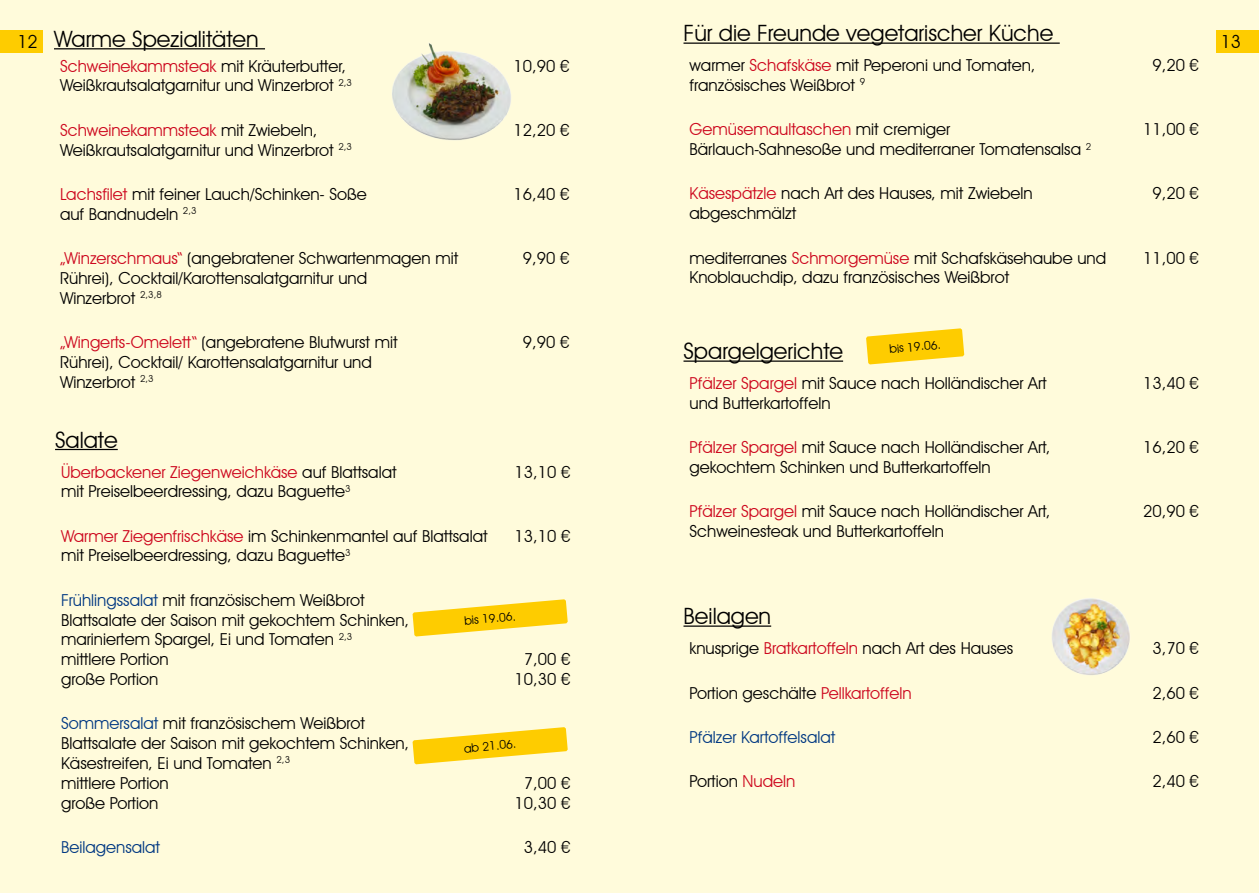
<style>
.page{position:relative;width:1259px;height:893px;background:#fff}
.page>*{position:absolute;margin:0;border:0;box-sizing:border-box;transform-origin:0 0}
.t1{font:22.5px "Avant Garde IT Cby BT";color:#000}
.t2{font:18px "Avant Garde IT Cby BT";color:#000}
.t3{font:16.5px/19.8px "Avant Garde IT Cby BT";color:#000}
.t4{font:16.5px "Avant Garde IT Cby BT";color:#003882}
.t5{font:12px "Avant Garde IT Cby BT";color:#000}
.s1{font-size:18px}
.s2{color:#cd071e}
.s3{color:#003882}
</style>
<div class="page">
<div style="left:610px;top:0;width:649px;height:893px;background:#fffbdb"></div>
<div style="left:1216px;top:30px;width:43px;height:23px;background:#fecc00"></div>
<div style="left:0;top:0;width:651px;height:893px;background:#fffbdb"></div>
<div style="left:0;top:30px;width:42px;height:23px;background:#fecc00"></div>
<hr style="left:54px;top:48px;width:211px;height:1px;background:#000">
<img style="left:392px;top:43px;width:119px;height:97px">
<hr style="left:683px;top:625px;width:88px;height:2px;background:#000">
<img style="left:1052px;top:598px;width:78px;height:77px">
<hr style="left:55px;top:449px;width:63px;height:1px;background:#000">
<svg style="left:412px;top:599px;width:156px;height:38px"></svg>
<hr style="left:683px;top:43px;width:376px;height:1px;background:#000">
<svg style="left:412px;top:727px;width:156px;height:38px"></svg>
<hr style="left:683px;top:360px;width:160px;height:2px;background:#000">
<svg style="left:866px;top:328px;width:99px;height:37px"></svg>
<h1 class="t1" style="left:683px;top:20px;width:371px">Für die Freunde vegetarischer Küche</h1>
<h1 class="t1" style="left:17px;top:25px;width:243px"><span class="s1">12</span> Warme Spezialitäten</h1>
<p class="t2" style="left:1220px;top:31px;width:22px">13</p>
<p class="t3" style="left:60px;top:56px;width:293px"><span class="s2">Schweinekammsteak</span> mit Kräuterbutter,<br>Weißkrautsalatgarnitur und Winzerbrot <sup>2,3</sup></p>
<p class="t3" style="left:513px;top:56px;width:57px">10,90 €</p>
<p class="t3" style="left:60px;top:120px;width:293px"><span class="s2">Schweinekammsteak</span> mit Zwiebeln,<br>Weißkrautsalatgarnitur und Winzerbrot <sup>2,3</sup></p>
<p class="t3" style="left:513px;top:120px;width:57px">12,20 €</p>
<p class="t3" style="left:60px;top:184px;width:308px"><span class="s2">Lachsfilet</span> mit feiner Lauch/Schinken- Soße auf Bandnudeln <sup>2,3</sup></p>
<p class="t3" style="left:513px;top:184px;width:57px">16,40 €</p>
<p class="t3" style="left:60px;top:248px;width:400px"><span class="s2">„Winzerschmaus“</span> (angebratener Schwartenmagen mit<br>Rührei), Cocktail/Karottensalatgarnitur und<br>Winzerbrot <sup>2,3,8</sup></p>
<p class="t3" style="left:523px;top:248px;width:48px">9,90 €</p>
<p class="t3" style="left:60px;top:332px;width:339px"><span class="s2">„Wingerts-Omelett“</span> (angebratene Blutwurst mit<br>Rührei), Cocktail/ Karottensalatgarnitur und<br>Winzerbrot <sup>2,3</sup></p>
<p class="t3" style="left:523px;top:332px;width:48px">9,90 €</p>
<p class="t3" style="left:689px;top:55px;width:347px">warmer <span class="s2">Schafskäse</span> mit Peperoni und Tomaten, französisches Weißbrot <sup>9</sup></p>
<p class="t3" style="left:1152px;top:55px;width:48px">9,20 €</p>
<p class="t3" style="left:689px;top:119px;width:403px"><span class="s2">Gemüsemaultaschen</span> mit cremiger<br>Bärlauch-Sahnesoße und mediterraner Tomatensalsa <sup>2</sup></p>
<p class="t3" style="left:1143px;top:119px;width:57px">11,00 €</p>
<p class="t3" style="left:689px;top:183px;width:345px"><span class="s2">Käsespätzle</span> nach Art des Hauses, mit Zwiebeln abgeschmälzt</p>
<p class="t3" style="left:1152px;top:183px;width:48px">9,20 €</p>
<p class="t3" style="left:689px;top:248px;width:418px">mediterranes <span class="s2">Schmorgemüse</span> mit Schafskäsehaube und<br>Knoblauchdip, dazu französisches Weißbrot</p>
<p class="t3" style="left:1143px;top:248px;width:57px">11,00 €</p>
<p class="t5" style="left:889px;top:342px;width:53px;rotate:-5deg">bis 19.06.</p>
<h1 class="t1" style="left:683px;top:337px;width:161px">Spargelgerichte</h1>
<p class="t3" style="left:689px;top:373px;width:359px"><span class="s2">Pfälzer Spargel</span> mit Sauce nach Holländischer Art und Butterkartoffeln</p>
<p class="t3" style="left:1143px;top:373px;width:57px">13,40 €</p>
<p class="t3" style="left:689px;top:437px;width:362px"><span class="s2">Pfälzer Spargel</span> mit Sauce nach Holländischer Art, gekochtem Schinken und Butterkartoffeln</p>
<p class="t3" style="left:1143px;top:437px;width:57px">16,20 €</p>
<p class="t3" style="left:689px;top:501px;width:362px"><span class="s2">Pfälzer Spargel</span> mit Sauce nach Holländischer Art,<br>Schweinesteak und Butterkartoffeln</p>
<p class="t3" style="left:1143px;top:501px;width:57px">20,90 €</p>
<h1 class="t1" style="left:55px;top:426px;width:64px">Salate</h1>
<p class="t3" style="left:61px;top:462px;width:337px"><span class="s2">Überbackener Ziegenweichkäse</span> auf Blattsalat mit Preiselbeerdressing, dazu Baguette<sup>3</sup></p>
<p class="t3" style="left:514px;top:462px;width:57px">13,10 €</p>
<p class="t3" style="left:61px;top:526px;width:428px"><span class="s2">Warmer Ziegenfrischkäse</span> im Schinkenmantel auf Blattsalat mit Preiselbeerdressing, dazu Baguette<sup>3</sup></p>
<p class="t3" style="left:514px;top:526px;width:57px">13,10 €</p>
<p class="t3" style="left:61px;top:590px;width:349px"><span class="s3">Frühlingssalat</span> mit französischem Weißbrot Blattsalate der Saison mit gekochtem Schinken, mariniertem Spargel, Ei und Tomaten <sup>2,3 </sup>mittlere Portion<br>große Portion</p>
<h1 class="t1" style="left:683px;top:602px;width:89px">Beilagen</h1>
<p class="t3" style="left:689px;top:638px;width:325px">knusprige <span class="s2">Bratkartoffeln</span> nach Art des Hauses</p>
<p class="t3" style="left:1152px;top:638px;width:48px">3,70 €</p>
<p class="t3" style="left:689px;top:683px;width:223px">Portion geschälte <span class="s2">Pellkartoffeln</span></p>
<p class="t3" style="left:1152px;top:683px;width:48px">2,60 €</p>
<p class="t4" style="left:689px;top:727px;width:147px">Pfälzer Kartoffelsalat</p>
<p class="t3" style="left:1152px;top:727px;width:48px">2,60 €</p>
<p class="t3" style="left:689px;top:771px;width:107px">Portion <span class="s2">Nudeln</span></p>
<p class="t3" style="left:1152px;top:771px;width:48px">2,40 €</p>
<p class="t5" style="left:464px;top:613px;width:53px;rotate:-5deg">bis 19.06.</p>
<p class="t3" style="left:514px;top:649px;width:57px;text-align:center">7,00 €<br>10,30 €</p>
<p class="t3" style="left:61px;top:713px;width:349px"><span class="s3">Sommersalat</span> mit französischem Weißbrot<br>Blattsalate der Saison mit gekochtem Schinken,<br>Käsestreifen, Ei und Tomaten <sup>2,3<br></sup>mittlere Portion<br>große Portion</p>
<p class="t5" style="left:463px;top:741px;width:54px;rotate:-5deg">ab 21.06.</p>
<p class="t3" style="left:514px;top:773px;width:57px;text-align:center">7,00 €<br>10,30 €</p>
<p class="t4" style="left:61px;top:837px;width:100px">Beilagensalat</p>
<p class="t3" style="left:524px;top:837px;width:48px">3,40 €</p>
</div>
